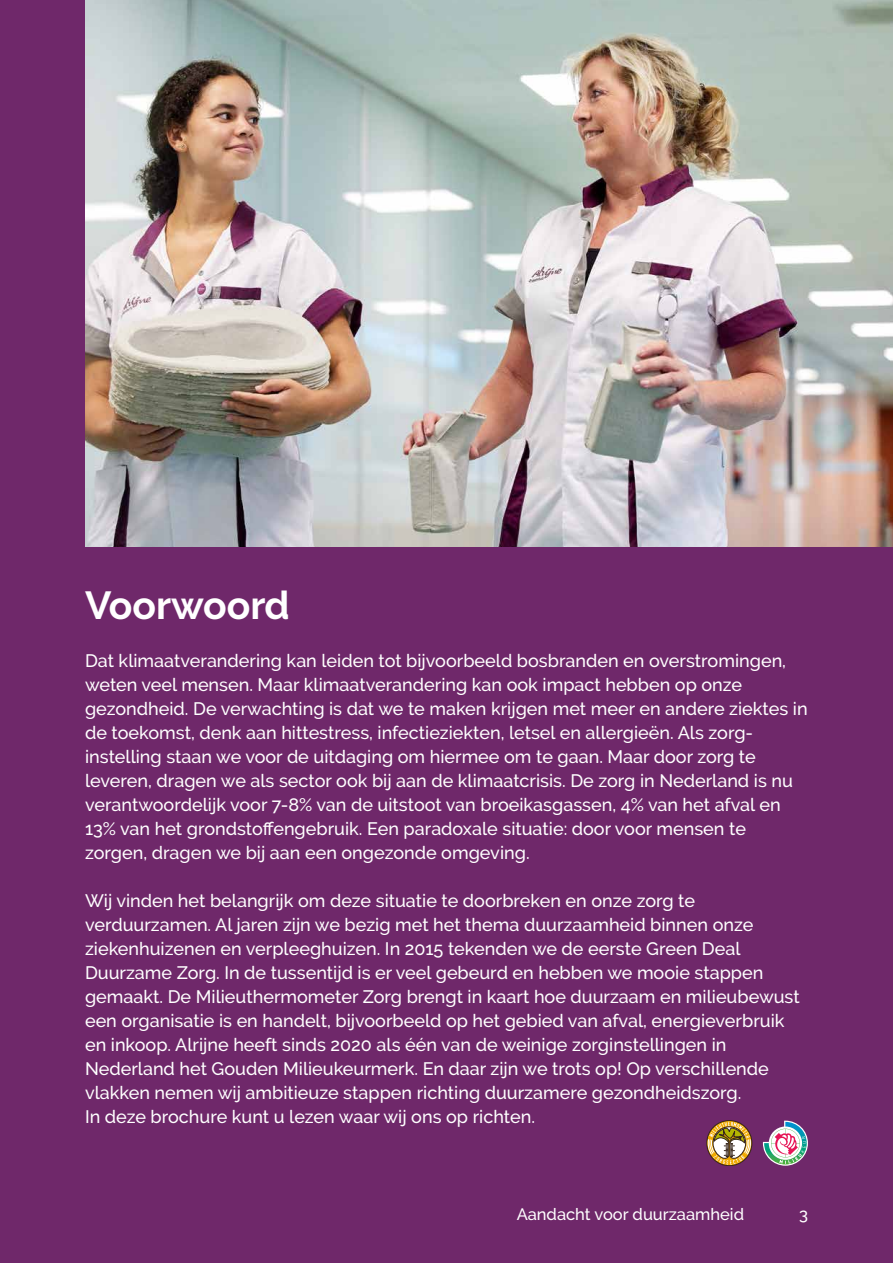
<style>
.page{position:relative;width:893px;height:1263px;background:#6f286a}
.page>*{position:absolute;margin:0;border:0;box-sizing:border-box;transform-origin:0 0}
.t1{font:700 39px "Raleway";color:#fff}
.t2{font:500 18px/24px "Raleway";color:#fff}
.t3{font:500 16.5px "Raleway";color:#fff}
</style>
<div class="page">
<img style="left:85px;top:0;width:808px;height:546px">
<svg style="left:763px;top:1121px;width:45px;height:45px"></svg>
<svg style="left:707px;top:1120px;width:45px;height:46px"></svg>
<h1 class="t1" style="left:85px;top:583px;width:206px">Voorwoord</h1>
<p class="t2" style="left:85px;top:648px;width:724px">Dat klimaatverandering kan leiden tot bijvoorbeeld bosbranden en overstromingen, weten veel mensen. Maar klimaatverandering kan ook impact hebben op onze gezondheid. De verwachting is dat we te maken krijgen met meer en andere ziektes in de toekomst, denk aan hittestress, infectieziekten, letsel en allergieën. Als zorg&shy;instelling staan we voor de uitdaging om hiermee om te gaan. Maar door zorg te leveren, dragen we als sector ook bij aan de klimaatcrisis. De zorg in Nederland is nu verantwoordelijk voor 7-8% van de uitstoot van broeikasgassen, 4% van het afval en 13% van het grondstoffengebruik. Een paradoxale situatie: door voor mensen te zorgen, dragen we bij aan een ongezonde omgeving.</p>
<p class="t2" style="left:85px;top:888px;width:716px">Wij vinden het belangrijk om deze situatie te doorbreken en onze zorg te verduurzamen. Al jaren zijn we bezig met het thema duurzaamheid binnen onze ziekenhuizenen en verpleeghuizen. In 2015 tekenden we de eerste Green Deal Duurzame Zorg. In de tussentijd is er veel gebeurd en hebben we mooie stappen gemaakt. De Milieuthermometer Zorg brengt in kaart hoe duurzaam en milieubewust een organisatie is en handelt, bijvoorbeeld op het gebied van afval, energieverbruik en inkoop. Alrijne heeft sinds 2020 als één van de weinige zorginstellingen in Nederland het Gouden Milieukeurmerk. En daar zijn we trots op! Op verschillende vlakken nemen wij ambitieuze stappen richting duurzamere gezondheidszorg.<br>In deze brochure kunt u lezen waar wij ons op richten.</p>
<p class="t3" style="left:517px;top:1205px;width:229px">Aandacht voor duurzaamheid</p>
<p class="t3" style="left:799px;top:1205px;width:10px">3</p>
</div>
